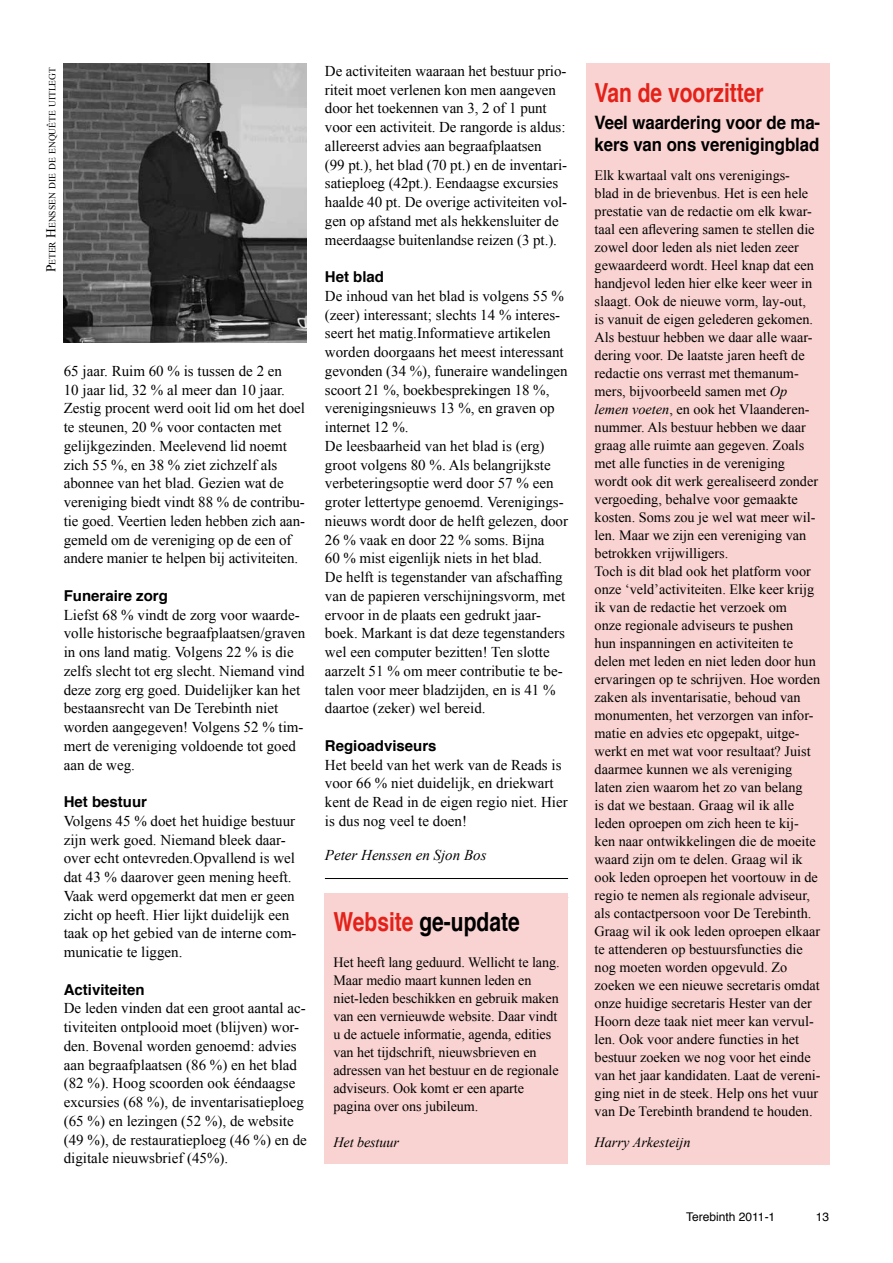
<style>
.page{position:relative;width:893px;height:1263px;background:#fff}
.page>*{position:absolute;margin:0;border:0;box-sizing:border-box;transform-origin:0 0}
.t1{font:700 26.25px "Helvetica";color:#000;scale:.8 1}
.t2{font:700 26.25px "Helvetica";color:#e32119;scale:.8 1}
.t3{font:700 18.45px/22.5px "Helvetica";letter-spacing:-.005em;color:#000;scale:.91 1}
.t4{font:15px/18.8px "Times New Roman";color:#000}
.t5{font:700 15px "Helvetica";color:#000}
.t6{font:italic 15px "Times New Roman";color:#000}
.t7{font:14.25px/18px "Times New Roman";color:#000}
.t8{font:italic 14.25px "Times New Roman";color:#000}
.t9{font:12px "Helvetica";color:#000}
.t10{font:9.45px "Times New Roman";color:#000}
.s1{font-size:13.5px}
.s2{color:#e32119}
.s3{font-style:italic}
</style>
<div class="page">
<div style="left:586px;top:63px;width:243px;height:1101px;background:#f9d3d1"></div>
<div style="left:325px;top:893px;width:243px;height:270px;background:#f9d3d1"></div>
<hr style="left:325px;top:878px;width:243px;height:1px;background:#000">
<img style="left:64px;top:64px;width:243px;height:278px">
<p class="t10" style="left:46px;top:272px;width:207px;rotate:-90deg"><span class="s1">P</span>eter <span class="s1">H</span>enssen die de enquête uitlegt</p>
<p class="t4" style="left:64px;top:361px;width:243px">65 jaar. Ruim 60 % is tussen de 2 en<br>10 jaar lid, 32 % al meer dan 10 jaar.<br>Zestig procent werd ooit lid om het doel te steunen, 20 % voor contacten met gelijkgezinden. Meelevend lid noemt zich 55 %, en 38 % ziet zichzelf als abonnee van het blad. Gezien wat de vereniging biedt vindt 88 % de contribu&shy;tie goed. Veertien leden hebben zich aan&shy;gemeld om de vereniging op de een of andere manier te helpen bij activiteiten.</p>
<p class="t5" style="left:64px;top:583px;width:106px">Funeraire zorg</p>
<p class="t4" style="left:64px;top:605px;width:243px">Liefst 68 % vindt de zorg voor waarde&shy;volle historische begraafplaatsen/graven in ons land matig. Volgens 22 % is die zelfs slecht tot erg slecht. Niemand vind deze zorg erg goed. Duidelijker kan het bestaansrecht van De Terebinth niet worden aangegeven! Volgens 52 % tim&shy;mert de vereniging voldoende tot goed aan de weg.</p>
<p class="t5" style="left:64px;top:790px;width:85px">Het bestuur</p>
<p class="t4" style="left:64px;top:811px;width:234px">Volgens 45 % doet het huidige bestuur zijn werk goed. Niemand bleek daar&shy;over echt ontevreden.Opvallend is wel dat 43 % daarover geen mening heeft.<br>Vaak werd opgemerkt dat men er geen zicht op heeft. Hier lijkt duidelijk een taak op het gebied van de interne com&shy;municatie te liggen.</p>
<p class="t5" style="left:64px;top:977px;width:82px">Activiteiten</p>
<p class="t4" style="left:64px;top:999px;width:245px">De leden vinden dat een groot aantal ac&shy;tiviteiten ontplooid moet (blijven) wor&shy;den. Bovenal worden genoemd: advies aan begraafplaatsen (86 %) en het blad (82 %). Hoog scoorden ook ééndaagse excursies (68 %), de inventarisatieploeg (65 %) en lezingen (52 %), de website (49 %), de restauratieploeg (46 %) en de digitale nieuwsbrief (45%).</p>
<p class="t4" style="left:325px;top:61px;width:244px">De activiteiten waaraan het bestuur prio&shy;riteit moet verlenen kon men aangeven door het toekennen van 3, 2 of 1 punt voor een activiteit. De rangorde is aldus: allereerst advies aan begraafplaatsen<br>(99 pt.), het blad (70 pt.) en de inventari&shy;satieploeg (42pt.). Eendaagse excursies haalde 40 pt. De overige activiteiten vol&shy;gen op afstand met als hekkensluiter de meerdaagse buitenlandse reizen (3 pt.).</p>
<p class="t5" style="left:325px;top:265px;width:61px">Het blad</p>
<p class="t4" style="left:325px;top:286px;width:245px">De inhoud van het blad is volgens 55 % (zeer) interessant; slechts 14 % interes&shy;seert het matig.Informatieve artikelen worden doorgaans het meest interessant gevonden (34 %), funeraire wandelingen scoort 21 %, boekbesprekingen 18 %, verenigingsnieuws 13 %, en graven op internet 12 %.<br>De leesbaarheid van het blad is (erg) groot volgens 80 %. Als belangrijkste verbeteringsoptie werd door 57 % een groter lettertype genoemd. Verenigings&shy;nieuws wordt door de helft gelezen, door 26 % vaak en door 22 % soms. Bijna<br>60 % mist eigenlijk niets in het blad.<br>De helft is tegenstander van afschaffing van de papieren verschijningsvorm, met ervoor in de plaats een gedrukt jaar&shy;boek. Markant is dat deze tegenstanders wel een computer bezitten! Ten slotte aarzelt 51 % om meer contributie te be-- talen voor meer bladzijden, en is 41 % daartoe (zeker) wel bereid.</p>
<p class="t5" style="left:325px;top:733px;width:113px">Regioadviseurs</p>
<p class="t4" style="left:325px;top:755px;width:244px">Het beeld van het werk van de Reads is voor 66 % niet duidelijk, en driekwart kent de Read in de eigen regio niet. Hier is dus nog veel te doen!</p>
<p class="t6" style="left:325px;top:844px;width:163px">Peter Henssen en Sjon Bos</p>
<h1 class="t1" style="left:333px;top:901px;width:234px"><span class="s2">Website</span> ge-update</h1>
<p class="t7" style="left:333px;top:953px;width:228px">Het heeft lang geduurd. Wellicht te lang.<br>Maar medio maart kunnen leden en niet-leden beschikken en gebruik maken van een vernieuwde website. Daar vindt u de actuele informatie, agenda, edities van het tijdschrift, nieuwsbrieven en adressen van het bestuur en de regionale adviseurs. Ook komt er een aparte pagina over ons jubileum.</p>
<p class="t8" style="left:333px;top:1132px;width:67px">Het bestuur</p>
<h1 class="t2" style="left:595px;top:71px;width:213px">Van de voorzitter</h1>
<p class="t3" style="left:595px;top:111px;width:249px">Veel waardering voor de ma&shy;kers van ons verenigingblad</p>
<p class="t7" style="left:595px;top:166px;width:227px">Elk kwartaal valt ons verenigings-<br>blad in de brievenbus. Het is een hele prestatie van de redactie om elk kwar&shy;taal een aflevering samen te stellen die zowel door leden als niet leden zeer gewaardeerd wordt. Heel knap dat een handjevol leden hier elke keer weer in slaagt. Ook de nieuwe vorm, lay-out,<br>is vanuit de eigen gelederen gekomen.<br>Als bestuur hebben we daar alle waar&shy;dering voor. De laatste jaren heeft de redactie ons verrast met themanum&shy;mers, bijvoorbeeld samen met <span class="s3">Op lemen voeten</span>, en ook het Vlaanderen&shy;nummer. Als bestuur hebben we daar graag alle ruimte aan gegeven. Zoals met alle functies in de vereniging wordt ook dit werk gerealiseerd zonder vergoeding, behalve voor gemaakte kosten. Soms zou je wel wat meer wil&shy;len. Maar we zijn een vereniging van betrokken vrijwilligers.<br>Toch is dit blad ook het platform voor onze ‘veld’activiteiten. Elke keer krijg ik van de redactie het verzoek om<br>onze regionale adviseurs te pushen<br>hun inspanningen en activiteiten te delen met leden en niet leden door hun ervaringen op te schrijven. Hoe worden zaken als inventarisatie, behoud van monumenten, het verzorgen van infor&shy;matie en advies etc opgepakt, uitge&shy;werkt en met wat voor resultaat? Juist daarmee kunnen we als vereniging laten zien waarom het zo van belang<br>is dat we bestaan. Graag wil ik alle leden oproepen om zich heen te kij&shy;ken naar ontwikkelingen die de moeite waard zijn om te delen. Graag wil ik ook leden oproepen het voortouw in de regio te nemen als regionale adviseur, als contactpersoon voor De Terebinth.<br>Graag wil ik ook leden oproepen elkaar te attenderen op bestuursfuncties die nog moeten worden opgevuld. Zo zoeken we een nieuwe secretaris omdat onze huidige secretaris Hester van der Hoorn deze taak niet meer kan vervul&shy;len. Ook voor andere functies in het bestuur zoeken we nog voor het einde van het jaar kandidaten. Laat de vereni&shy;ging niet in de steek. Help ons het vuur van De Terebinth brandend te houden.</p>
<p class="t8" style="left:595px;top:1133px;width:97px">Harry Arkesteijn</p>
<p class="t9" style="left:686px;top:1207px;width:91px">Terebinth 2011-1</p>
<p class="t9" style="left:816px;top:1207px;width:15px">13</p>
</div>
